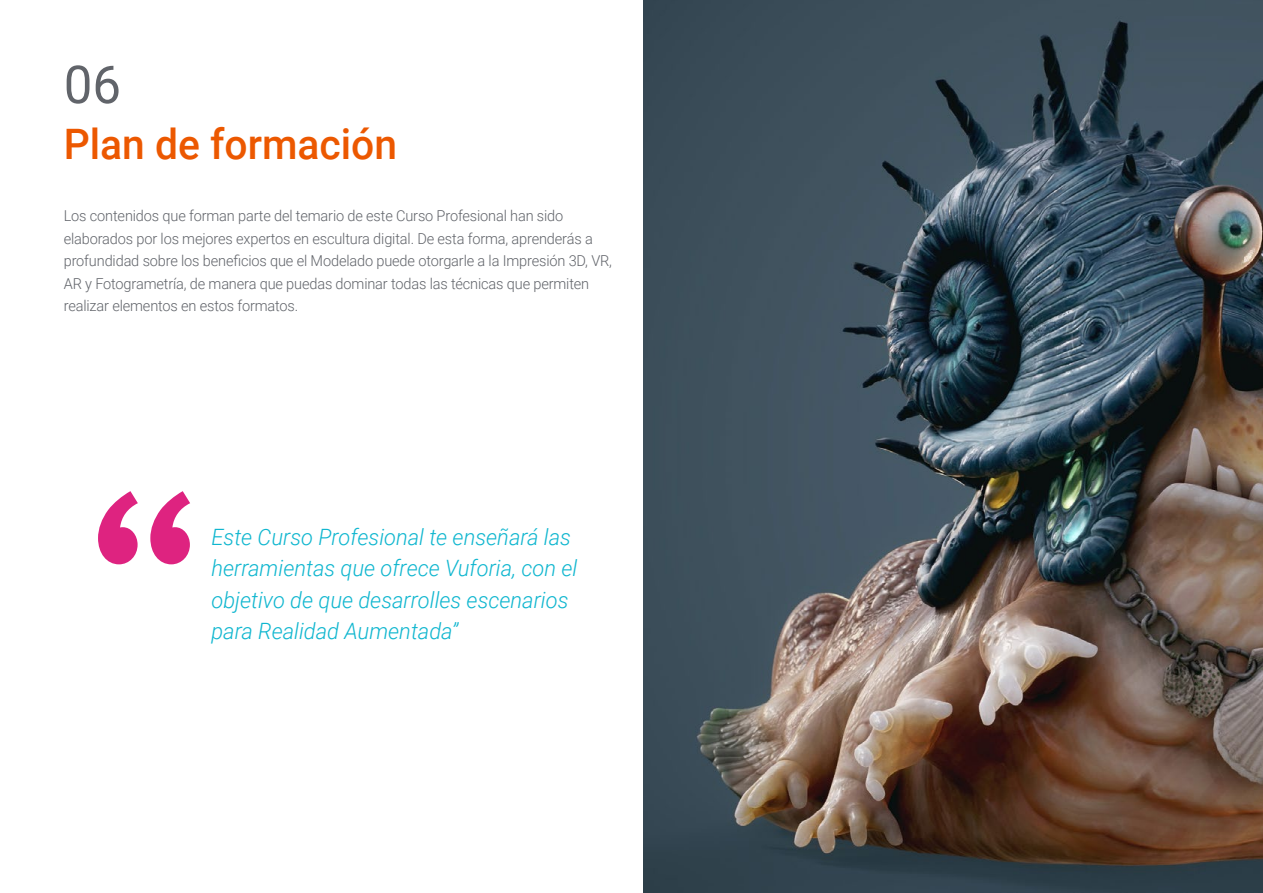
<style>
.page{position:relative;width:1263px;height:893px;background:#fff}
.page>*{position:absolute;margin:0;border:0;box-sizing:border-box;transform-origin:0 0}
.t1{font:52.5px "Roboto";color:#61646a}
.t2{font:500 42px "Roboto";color:#ec5800}
.t3{font:italic 300 22.5px/31.5px "Roboto";color:#0fb6cf}
.t4{font:300 15px/22.5px "Roboto";letter-spacing:-.01em;color:#61646a}
</style>
<div class="page">
<svg style="left:98px;top:491px;width:92px;height:73px"></svg>
<img style="left:643px;top:0;width:620px;height:893px">
<h1 class="t1" style="left:64px;top:48px;width:59px">06</h1>
<h2 class="t2" style="left:64px;top:115px;width:335px">Plan de formación</h2>
<p class="t4" style="left:64px;top:204px;width:550px">Los contenidos que forman parte del temario de este Curso Profesional han sido elaborados por los mejores expertos en escultura digital. De esta forma, aprenderás a profundidad sobre los beneficios que el Modelado puede otorgarle a la Impresión 3D, VR, AR y Fotogrametría, de manera que puedas dominar todas las técnicas que permiten realizar elementos en estos formatos.</p>
<h3 class="t3" style="left:211px;top:520px;width:368px">Este Curso Profesional te enseñará las herramientas que ofrece Vuforia, con el objetivo de que desarrolles escenarios para Realidad Aumentada”</h3>
</div>
